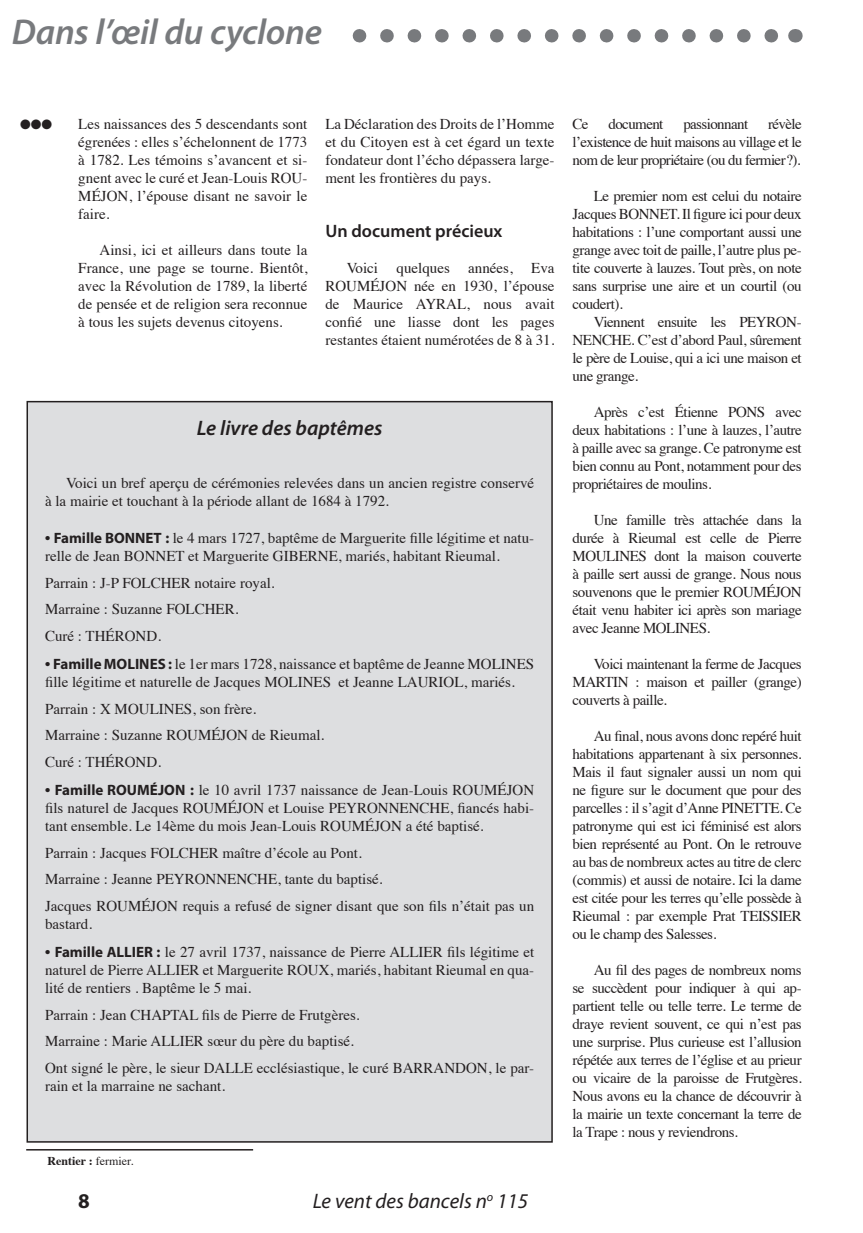
<style>
.page{position:relative;width:863px;height:1233px;background:#fff}
.page>*{position:absolute;margin:0;border:0;box-sizing:border-box;transform-origin:0 0}
.t1{font:italic 600 36px "Myriad Pro";letter-spacing:-.005em;color:#787a7d}
.t2{font:italic 21px "Myriad Pro";color:#231f20}
.t3{font:italic 600 21px "Myriad Pro";color:#231f20}
.t4{font:700 21px "Myriad Pro";color:#231f20}
.t5{font:600 18px "Myriad Pro";color:#231f20}
.t6{font:15px/18px "Times";color:#231f20;text-align:justify}
.t7{font:15px "Times";letter-spacing:-.03em;color:#231f20}
.t8{font:15px "Times";letter-spacing:-.04em;color:#231f20}
.t9{font:13.5px "Zapf Dingbats ITC";color:#231f20}
.t10{font:700 12px "Times";color:#231f20}
.s1{font-family:"Myriad Pro";font-weight:700}
.s2{font-weight:400}
</style>
<div class="page">
<svg style="left:352px;top:29px;width:426px;height:14px"></svg>
<svg style="left:794px;top:29px;width:1px;height:14px"></svg>
<div style="left:27px;top:401px;width:525px;height:740px;background:#dddee0"></div>
<hr style="left:26px;top:1148px;width:227px;height:2px;background:#231f20">
<p class="t1" style="left:12px;top:9px;width:311px">Dans l’œil du cyclone</p>
<p class="t9" style="left:20px;top:118px;width:34px">●●●</p>
<p class="t6" style="left:78px;top:113px;width:230px">Les naissances des 5 descendants sont égrenées : elles s’échelonnent de 1773 à 1782. Les témoins s’avancent et si&shy;gnent avec le curé et Jean-Louis ROU-MÉJON, l’épouse disant ne savoir le faire.</p>
<p class="t6" style="left:78px;top:239px;width:230px;text-indent:21px">Ainsi, ici et ailleurs dans toute la France, une page se tourne. Bientôt, avec la Révolution de 1789, la liberté de pensée et de religion sera reconnue à tous les sujets devenus citoyens.</p>
<p class="t6" style="left:325px;top:113px;width:230px">La Déclaration des Droits de l’Homme et du Citoyen est à cet égard un texte fondateur dont l’écho dépassera large&shy;ment les frontières du pays.</p>
<p class="t5" style="left:325px;top:219px;width:178px">Un document précieux</p>
<p class="t6" style="left:325px;top:257px;width:230px;text-indent:21px">Voici quelques années, Eva ROUMÉJON née en 1930, l’épouse de Maurice AYRAL, nous avait confié une liasse dont les pages restantes étaient numérotées de 8 à 31.</p>
<p class="t3" style="left:197px;top:415px;width:187px">Le livre des baptêmes</p>
<p class="t6" style="left:45px;top:473px;width:490px;text-indent:21px">Voici un bref aperçu de cérémonies relevées dans un ancien registre conservé à la mairie et touchant à la période allant de 1684 à 1792.</p>
<p class="t6" style="left:45px;top:527px;width:490px">• <span class="s1">Famille BONNET :</span> le 4 mars 1727, baptême de Marguerite fille légitime et natu&shy;relle de Jean BONNET et Marguerite GIBERNE, mariés, habitant Rieumal.</p>
<p class="t6" style="left:45px;top:568px;width:231px;line-height:26.5px;text-align:left">Parrain : J-P FOLCHER notaire royal.<br>Marraine : Suzanne FOLCHER.<br>Curé : THÉROND.</p>
<p class="t6" style="left:45px;top:653px;width:490px">• <span class="s1">Famille MOLINES :</span> le 1er mars 1728, naissance et baptême de Jeanne MOLINES fille légitime et naturelle de Jacques MOLINES et Jeanne LAURIOL, mariés.</p>
<p class="t6" style="left:45px;top:694px;width:281px;line-height:26.5px;text-align:left">Parrain : X MOULINES, son frère.<br>Marraine : Suzanne ROUMÉJON de Rieumal.<br>Curé : THÉROND.</p>
<p class="t6" style="left:45px;top:779px;width:490px">• <span class="s1">Famille ROUMÉJON :</span> le 10 avril 1737 naissance de Jean-Louis ROUMÉJON fils naturel de Jacques ROUMÉJON et Louise PEYRONNENCHE, fiancés habi&shy;tant ensemble. Le 14ème du mois Jean-Louis ROUMÉJON a été baptisé.</p>
<p class="t6" style="left:45px;top:838px;width:490px;line-height:26.5px;text-align:left">Parrain : Jacques FOLCHER maître d’école au Pont.<br>Marraine : Jeanne PEYRONNENCHE, tante du baptisé.<br>Jacques ROUMÉJON requis a refusé de signer disant que son fils n’était pas un</p>
<p class="t6" style="left:45px;top:913px;width:49px">bastard.</p>
<p class="t6" style="left:45px;top:941px;width:490px">• <span class="s1">Famille ALLIER :</span> le 27 avril 1737, naissance de Pierre ALLIER fils légitime et naturel de Pierre ALLIER et Marguerite ROUX, mariés, habitant Rieumal en qua&shy;lité de rentiers . Baptême le 5 mai.</p>
<p class="t6" style="left:45px;top:1000px;width:490px;line-height:26.5px;text-align:left">Parrain : Jean CHAPTAL fils de Pierre de Frutgères.<br>Marraine : Marie ALLIER sœur du père du baptisé.<br>Ont signé le père, le sieur DALLE ecclésiastique, le curé BARRANDON, le par-</p>
<p class="t6" style="left:45px;top:1075px;width:181px">rain et la marraine ne sachant.</p>
<p class="t10" style="left:47px;top:1149px;width:88px">Rentier : <span class="s2">fermier.</span></p>
<p class="t4" style="left:78px;top:1186px;width:13px">8</p>
<p class="t2" style="left:313px;top:1187px;width:217px">Le vent des bancels n<sup>o</sup> 115</p>
<p class="t6" style="left:572px;top:113px;width:230px;text-indent:195px">révèle l’existence de huit maisons au village et le nom de leur propriétaire (ou du fermier?).</p>
<p class="t7" style="left:593px;top:182px;width:209px">Le premier nom est celui du notaire</p>
<p class="t7" style="left:572px;top:200px;width:230px">Jacques BONNET. Il figure ici pour deux</p>
<p class="t7" style="left:572px;top:218px;width:230px">habitations : l’une comportant aussi une</p>
<p class="t7" style="left:572px;top:236px;width:230px">grange avec toit de paille, l’autre plus pe-</p>
<p class="t7" style="left:572px;top:254px;width:230px">tite couverte à lauzes. Tout près, on note</p>
<p class="t7" style="left:572px;top:272px;width:231px">sans surprise une aire et un courtil (ou</p>
<p class="t7" style="left:572px;top:290px;width:52px">coudert).</p>
<p class="t7" style="left:593px;top:308px;width:209px">Viennent ensuite les PEYRON-</p>
<p class="t7" style="left:572px;top:326px;width:230px">NENCHE. C’est d’abord Paul, sûrement</p>
<p class="t7" style="left:572px;top:344px;width:230px">le père de Louise, qui a ici une maison et</p>
<p class="t7" style="left:572px;top:362px;width:67px">une grange.</p>
<p class="t6" style="left:572px;top:401px;width:231px;text-indent:21px">Après c’est Étienne PONS avec deux habitations : l’une à lauzes, l’autre à paille avec sa grange. Ce patronyme est bien connu au Pont, notamment pour des propriétaires de moulins.</p>
<p class="t6" style="left:572px;top:509px;width:231px;text-indent:21px">Une famille très attachée dans la durée à Rieumal est celle de Pierre MOULINES dont la maison couverte à paille sert aussi de grange. Nous nous souvenons que le premier ROUMÉJON était venu habiter ici après son mariage avec Jeanne MOLINES.</p>
<p class="t6" style="left:572px;top:653px;width:231px;text-indent:21px">Voici maintenant la ferme de Jacques MARTIN : maison et pailler (grange) couverts à paille.</p>
<p class="t6" style="left:572px;top:725px;width:230px;text-indent:21px">Au final, nous avons donc repéré huit habitations appartenant à six personnes.<br>Mais il faut signaler aussi un nom qui ne figure sur le document que pour des parcelles : il s’agit d’Anne PINETTE. Ce patronyme qui est ici féminisé est alors bien représenté au Pont. On le retrouve au bas de nombreux actes au titre de clerc (commis) et aussi de notaire. Ici la dame est citée pour les terres qu’elle possède à Rieumal : par exemple Prat TEISSIER ou le champ des Salesses.</p>
<p class="t6" style="left:572px;top:959px;width:231px;text-indent:21px">Au fil des pages de nombreux noms se succèdent pour indiquer à qui ap&shy;partient telle ou telle terre. Le terme de draye revient souvent, ce qui n’est pas une surprise. Plus curieuse est l’allusion répétée aux terres de l’église et au prieur ou vicaire de la paroisse de Frutgères.<br>Nous avons eu la chance de découvrir à la mairie un texte concernant la terre de la Trape : nous y reviendrons.</p>
<p class="t6" style="left:572px;top:113px;width:18px">Ce</p>
<p class="t8" style="left:608px;top:110px;width:56px">document</p>
<p class="t8" style="left:683px;top:110px;width:66px">passionnant</p>
</div>
